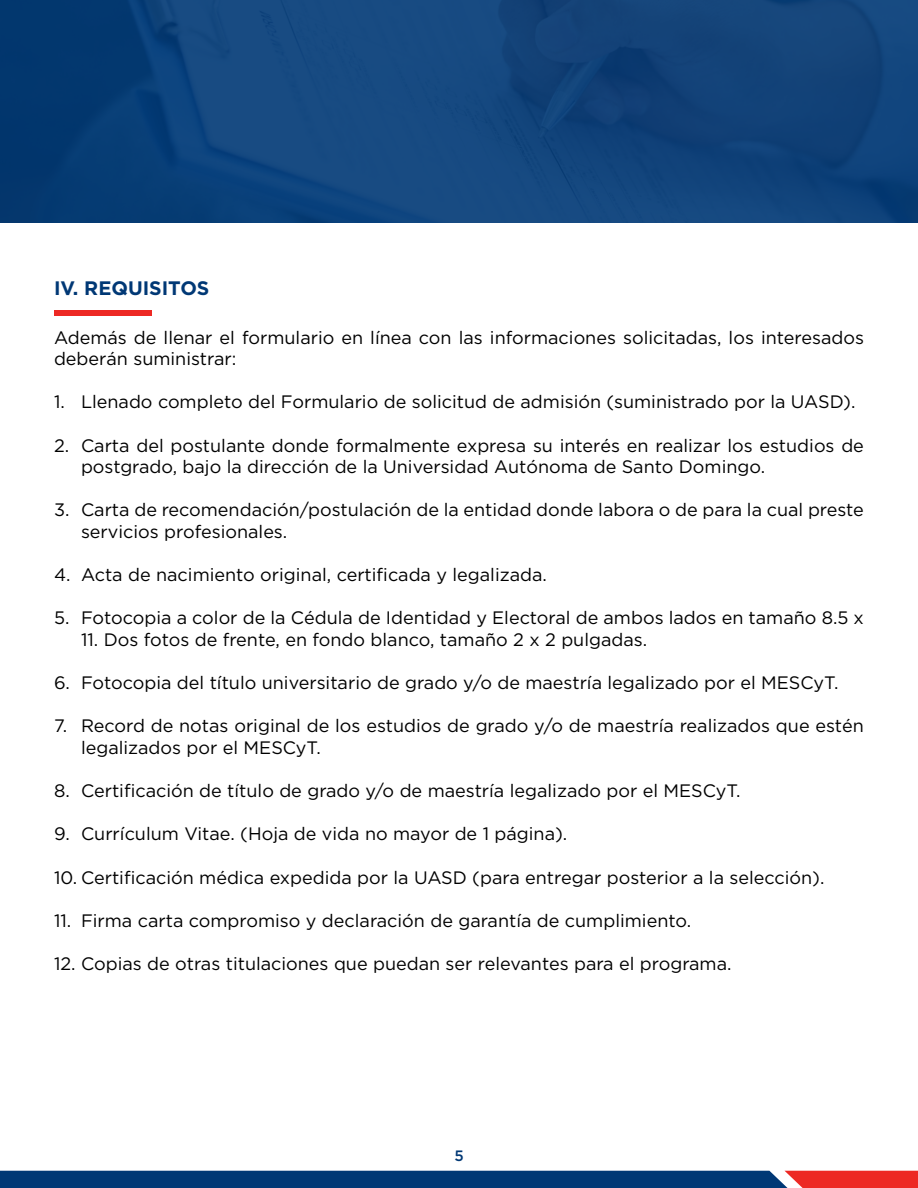
<style>
.page{position:relative;width:918px;height:1188px;background:#fff}
.page>*{position:absolute;margin:0;border:0;box-sizing:border-box;transform-origin:0 0}
.t1{font:700 19.5px "Gotham Pro";color:#003875}
.t2{font:18px/21.6px "Gotham Pro";color:#000}
.t3{font:500 15px "Gotham Pro";color:#003875}
</style>
<div class="page">
<svg style="left:0;top:1171px;width:918px;height:17px;background:#24396c"></svg>
<div style="left:54px;top:310px;width:98px;height:6px;background:#ed2924"></div>
<div style="left:0;top:0;width:918px;height:222px;background:linear-gradient(to right,#0b4078,#16467c)"></div>
<p class="t1" style="left:54px;top:277px;width:157px">IV. REQUISITOS</p>
<p class="t2" style="left:54px;top:326px;width:811px">Además de llenar el formulario en línea con las informaciones solicitadas, los interesados deberán suministrar:</p>
<p class="t2" style="left:54px;top:391px;width:803px">1. Llenado completo del Formulario de solicitud de admisión (suministrado por la UASD).</p>
<p class="t2" style="left:81px;top:434px;width:784px;text-indent:-27px">2. Carta del postulante donde formalmente expresa su interés en realizar los estudios de postgrado, bajo la dirección de la Universidad Autónoma de Santo Domingo.</p>
<p class="t2" style="left:81px;top:499px;width:784px;text-indent:-27px">3. Carta de recomendación/postulación de la entidad donde labora o de para la cual preste servicios profesionales.</p>
<p class="t2" style="left:54px;top:564px;width:494px">4. Acta de nacimiento original, certificada y legalizada.</p>
<p class="t2" style="left:54px;top:607px;width:811px">5. Fotocopia a color de la Cédula de Identidad y Electoral de ambos lados en tamaño 8.5 x</p>
<p class="t2" style="left:81px;top:629px;width:568px">11. Dos fotos de frente, en fondo blanco, tamaño 2 x 2 pulgadas.</p>
<p class="t2" style="left:54px;top:672px;width:786px">6. Fotocopia del título universitario de grado y/o de maestría legalizado por el MESCyT.</p>
<p class="t2" style="left:81px;top:715px;width:784px;text-indent:-27px">7. Record de notas original de los estudios de grado y/o de maestría realizados que estén legalizados por el MESCyT.</p>
<p class="t2" style="left:54px;top:780px;width:688px">8. Certificación de título de grado y/o de maestría legalizado por el MESCyT.</p>
<p class="t2" style="left:54px;top:823px;width:515px">9. Currículum Vitae. (Hoja de vida no mayor de 1 página).</p>
<p class="t2" style="left:54px;top:866px;width:772px">10. Certificación médica expedida por la UASD (para entregar posterior a la selección).</p>
<p class="t2" style="left:54px;top:910px;width:639px">11. Firma carta compromiso y declaración de garantía de cumplimiento.</p>
<p class="t2" style="left:54px;top:953px;width:679px">12. Copias de otras titulaciones que puedan ser relevantes para el programa.</p>
<p class="t3" style="left:454px;top:1147px;width:11px">5</p>
</div>
